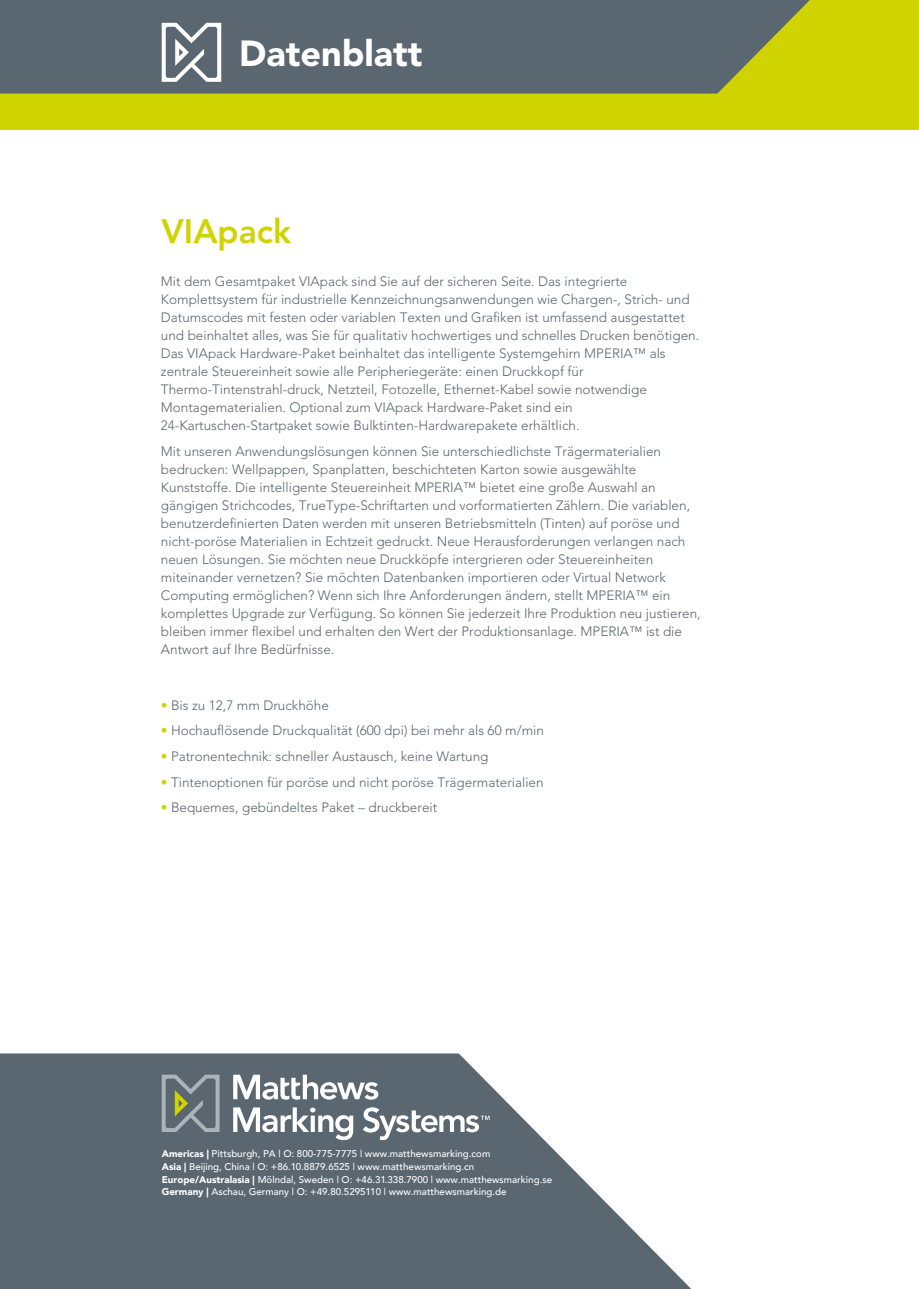
<style>
.page{position:relative;width:919px;height:1289px;background:#fff}
.page>*{position:absolute;margin:0;border:0;box-sizing:border-box;transform-origin:0 0}
.t1{font:900 36px "Avenir LT Std";color:#fff}
.t2{font:800 33.6px "Avenir LT Std";color:#cfd400}
.t3{font:300 13.5px/18px "Avenir LT Std";color:#5a6670}
.t4{font:500 9.75px/12.8px "Avenir";color:#fff}
.s1{color:#cfd400}
.s2{font-weight:900}
</style>
<div class="page">
<svg style="left:0;top:1053px;width:690px;height:235px;fill:#5a6670"></svg>
<div style="left:0;top:0;width:918px;height:130px;background:#cfd400"></div>
<svg style="left:0;top:0;width:809px;height:94px;background:#616d68"></svg>
<svg style="left:162px;top:1074px;width:57px;height:57px;background:#76817f"></svg>
<svg style="left:233px;top:1074px;width:145px;height:25px"></svg>
<svg style="left:233px;top:1107px;width:120px;height:33px"></svg>
<svg style="left:363px;top:1107px;width:126px;height:33px"></svg>
<svg style="left:162px;top:23px;width:59px;height:59px;background:#929aa0"></svg>
<h1 class="t1" style="left:239px;top:31px;width:185px">Datenblatt</h1>
<h2 class="t2" style="left:161px;top:211px;width:131px">VIApack</h2>
<p class="t3" style="left:161px;top:273px;width:539px">Mit dem Gesamtpaket VIApack sind Sie auf der sicheren Seite. Das integrierte Komplettsystem für industrielle Kennzeichnungsanwendungen wie Chargen-, Strich- und Datumscodes mit festen oder variablen Texten und Grafiken ist umfassend ausgestattet und beinhaltet alles, was Sie für qualitativ hochwertiges und schnelles Drucken benötigen.<br>Das VIApack Hardware-Paket beinhaltet das intelligente Systemgehirn MPERIA™ als zentrale Steuereinheit sowie alle Peripheriegeräte: einen Druckkopf für Thermo-Tintenstrahl-druck, Netzteil, Fotozelle, Ethernet-Kabel sowie notwendige Montagematerialien. Optional zum VIApack Hardware-Paket sind ein 24-Kartuschen-Startpaket sowie Bulktinten-Hardwarepakete erhältlich.</p>
<p class="t3" style="left:161px;top:442px;width:541px">Mit unseren Anwendungslösungen können Sie unterschiedlichste Trägermaterialien bedrucken: Wellpappen, Spanplatten, beschichteten Karton sowie ausgewählte Kunststoffe. Die intelligente Steuereinheit MPERIA™ bietet eine große Auswahl an gängigen Strichcodes, TrueType-Schriftarten und vorformatierten Zählern. Die variablen, benutzerdefinierten Daten werden mit unseren Betriebsmitteln (Tinten) auf poröse und nicht-poröse Materialien in Echtzeit gedruckt. Neue Herausforderungen verlangen nach neuen Lösungen. Sie möchten neue Druckköpfe intergrieren oder Steuereinheiten miteinander vernetzen? Sie möchten Datenbanken importieren oder Virtual Network Computing ermöglichen? Wenn sich Ihre Anforderungen ändern, stellt MPERIA™ ein komplettes Upgrade zur Verfügung. So können Sie jederzeit Ihre Produktion neu justieren, bleiben immer flexibel und erhalten den Wert der Produktionsanlage. MPERIA™ ist die Antwort auf Ihre Bedürfnisse.</p>
<p class="t3" style="left:161px;top:696px;width:170px"><span class="s1">•</span> Bis zu 12,7 mm Druckhöhe</p>
<p class="t3" style="left:161px;top:722px;width:384px"><span class="s1">•</span> Hochauflösende Druckqualität (600 dpi) bei mehr als 60 m/min</p>
<p class="t3" style="left:161px;top:747px;width:329px"><span class="s1">•</span> Patronentechnik: schneller Austausch, keine Wartung</p>
<p class="t3" style="left:161px;top:773px;width:384px"><span class="s1">•</span> Tintenoptionen für poröse und nicht poröse Trägermaterialien</p>
<p class="t3" style="left:161px;top:798px;width:278px"><span class="s1">•</span> Bequemes, gebündeltes Paket – druckbereit</p>
<p class="t4" style="left:162px;top:1146px;width:392px"><span class="s2">Americas |</span> Pittsburgh, PA | O: 800-775-7775 | www.matthewsmarking.com<br><span class="s2">Asia |</span> Beijing, China | O: +86.10.8879.6525 | www.matthewsmarking.cn <span class="s2">Europe/Australasia |</span> Mölndal, Sweden | O: +46.31.338.7900 | www.matthewsmarking.se <span class="s2">Germany |</span> Aschau, Germany | O: +49.80.5295110 | www.matthewsmarking.de</p>
</div>
